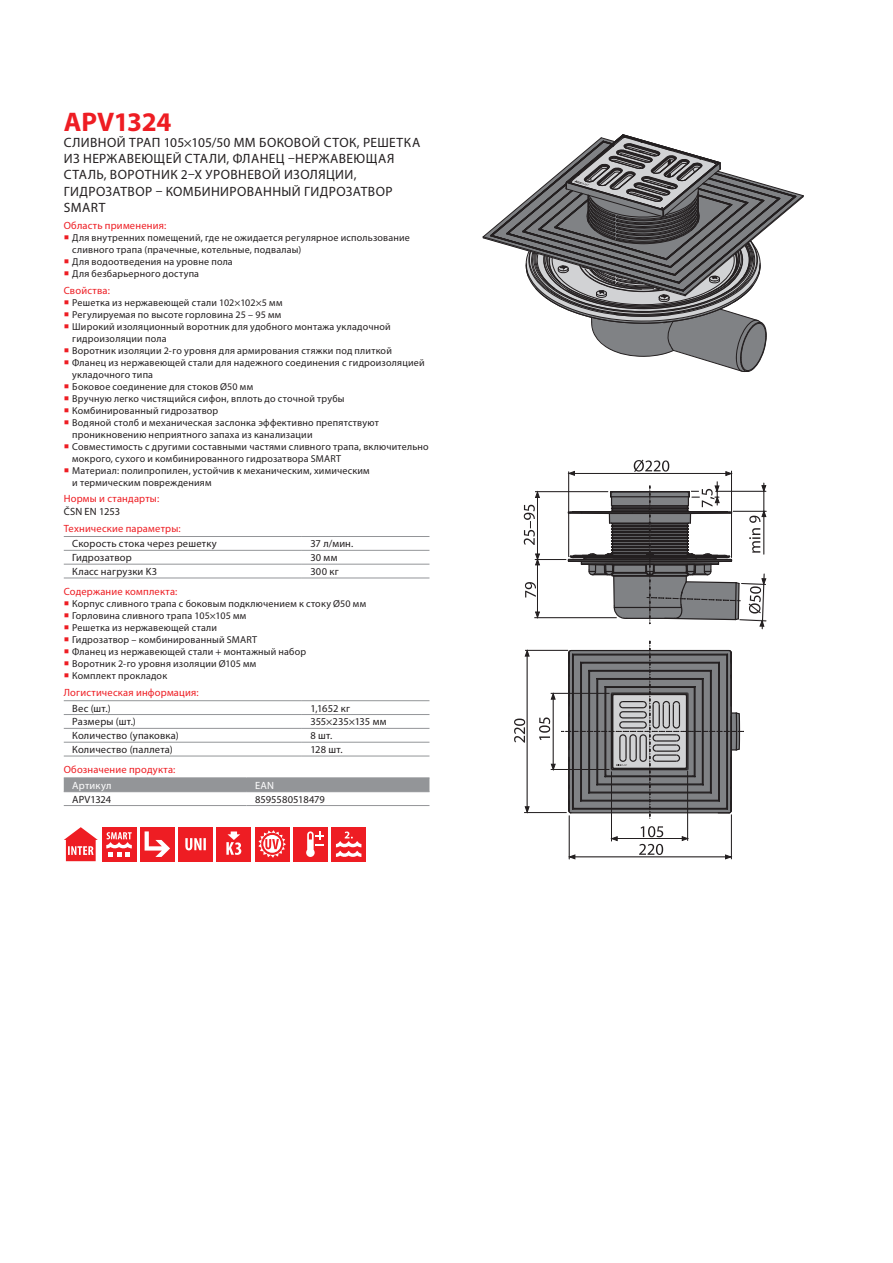
<style>
.page{position:relative;width:893px;height:1263px;background:#fff}
.page>*{position:absolute;margin:0;border:0;box-sizing:border-box;transform-origin:0 0}
.t1{font:700 27px "Myriad Pro";letter-spacing:-.01em;color:#ee1d23}
.t2{font:13.5px/16.2px "Myriad Pro";letter-spacing:.03em;color:#231f20}
.t3{font:10.5px "Myriad Pro";letter-spacing:.015em;color:#231f20}
.t4{font:10.5px "Myriad Pro";letter-spacing:.02em;color:#ee1d23}
.t5{font:10.5px "Myriad Pro";letter-spacing:-.005em;color:#231f20}
.t6{font:10.5px "Myriad Pro";letter-spacing:.015em;color:#fff}
.t7{font:10.05px/12px "Myriad Pro";letter-spacing:.02em;color:#231f20}
.s1{color:#ee1d23}
</style>
<div class="page">
<hr style="left:64px;top:536px;width:238px;height:1px;background:#939598">
<hr style="left:302px;top:536px;width:127px;height:1px;background:#939598">
<hr style="left:64px;top:550px;width:238px;height:1px;background:#939598">
<hr style="left:302px;top:550px;width:127px;height:1px;background:#939598">
<hr style="left:64px;top:564px;width:238px;height:1px;background:#939598">
<hr style="left:302px;top:564px;width:127px;height:1px;background:#939598">
<hr style="left:64px;top:578px;width:238px;height:1px;background:#939598">
<hr style="left:302px;top:578px;width:127px;height:1px;background:#939598">
<hr style="left:64px;top:700px;width:238px;height:1px;background:#939598">
<hr style="left:302px;top:700px;width:127px;height:1px;background:#939598">
<hr style="left:64px;top:714px;width:238px;height:1px;background:#939598">
<hr style="left:302px;top:714px;width:127px;height:1px;background:#939598">
<hr style="left:64px;top:728px;width:238px;height:1px;background:#939598">
<hr style="left:302px;top:728px;width:127px;height:1px;background:#939598">
<hr style="left:64px;top:742px;width:238px;height:1px;background:#939598">
<hr style="left:302px;top:742px;width:127px;height:1px;background:#939598">
<hr style="left:64px;top:756px;width:238px;height:1px;background:#939598">
<hr style="left:302px;top:756px;width:127px;height:1px;background:#939598">
<div style="left:64px;top:778px;width:365px;height:13px;background:#939598"></div>
<hr style="left:64px;top:777px;width:183px;height:1px;background:#939598">
<hr style="left:247px;top:777px;width:182px;height:1px;background:#939598">
<hr style="left:64px;top:791px;width:183px;height:1px;background:#939598">
<hr style="left:247px;top:791px;width:182px;height:1px;background:#939598">
<hr style="left:64px;top:805px;width:183px;height:1px;background:#939598">
<hr style="left:247px;top:805px;width:182px;height:1px;background:#939598">
<svg style="left:482px;top:134px;width:322px;height:238px"></svg>
<hr style="left:534px;top:617px;width:83px;height:1px;background:#231f20">
<hr style="left:537px;top:493px;width:1px;height:123px;background:#231f20">
<hr style="left:535px;top:491px;width:73px;height:1px;background:#231f20">
<hr style="left:535px;top:559px;width:31px;height:1px;background:#231f20">
<svg style="left:525px;top:582px;width:11px;height:15px"></svg>
<hr style="left:551px;top:769px;width:58px;height:1px;background:#231f20">
<hr style="left:551px;top:693px;width:58px;height:1px;background:#231f20">
<hr style="left:553px;top:697px;width:1px;height:70px;background:#231f20">
<hr style="left:611px;top:771px;width:1px;height:70px;background:#231f20">
<hr style="left:569px;top:815px;width:1px;height:44px;background:#231f20">
<hr style="left:524px;top:812px;width:43px;height:1px;background:#231f20">
<hr style="left:687px;top:771px;width:1px;height:70px;background:#231f20">
<hr style="left:731px;top:814px;width:1px;height:45px;background:#231f20">
<hr style="left:525px;top:650px;width:43px;height:1px;background:#231f20">
<hr style="left:613px;top:838px;width:74px;height:1px;background:#231f20">
<hr style="left:571px;top:856px;width:159px;height:1px;background:#231f20">
<hr style="left:527px;top:652px;width:1px;height:159px;background:#231f20">
<svg style="left:641px;top:826px;width:22px;height:11px"></svg>
<svg style="left:639px;top:844px;width:24px;height:11px"></svg>
<svg style="left:514px;top:718px;width:11px;height:25px"></svg>
<svg style="left:539px;top:717px;width:11px;height:23px"></svg>
<svg style="left:524px;top:505px;width:11px;height:40px"></svg>
<svg style="left:535px;top:491px;width:5px;height:7px"></svg>
<svg style="left:682px;top:836px;width:7px;height:5px"></svg>
<svg style="left:551px;top:693px;width:4px;height:8px"></svg>
<svg style="left:525px;top:650px;width:4px;height:8px"></svg>
<svg style="left:725px;top:854px;width:7px;height:5px"></svg>
<svg style="left:535px;top:554px;width:5px;height:12px"></svg>
<svg style="left:535px;top:612px;width:5px;height:6px"></svg>
<svg style="left:612px;top:836px;width:5px;height:5px"></svg>
<svg style="left:551px;top:764px;width:4px;height:7px"></svg>
<svg style="left:525px;top:806px;width:4px;height:7px"></svg>
<svg style="left:568px;top:854px;width:7px;height:5px"></svg>
<svg style="left:567px;top:460px;width:200px;height:169px"></svg>
<svg style="left:561px;top:641px;width:183px;height:178px"></svg>
<div style="left:140px;top:827px;width:34px;height:34px;background:#ee1d23"></div>
<svg style="left:145px;top:831px;width:25px;height:26px"></svg>
<div style="left:179px;top:827px;width:34px;height:34px;background:#ee1d23"></div>
<svg style="left:185px;top:838px;width:21px;height:12px"></svg>
<div style="left:217px;top:827px;width:34px;height:34px;background:#ee1d23"></div>
<svg style="left:226px;top:831px;width:15px;height:24px"></svg>
<div style="left:255px;top:827px;width:34px;height:34px;background:#ee1d23"></div>
<svg style="left:258px;top:830px;width:28px;height:28px"></svg>
<div style="left:293px;top:827px;width:34px;height:34px;background:#ee1d23"></div>
<svg style="left:306px;top:831px;width:18px;height:26px"></svg>
<svg style="left:64px;top:827px;width:34px;height:34px"></svg>
<div style="left:102px;top:827px;width:34px;height:34px;background:#ee1d23"></div>
<svg style="left:106px;top:832px;width:26px;height:25px"></svg>
<div style="left:332px;top:827px;width:34px;height:34px;background:#ee1d23"></div>
<svg style="left:336px;top:831px;width:25px;height:26px"></svg>
<h1 class="t1" style="left:64px;top:104px;width:109px">APV1324</h1>
<h2 class="t2" style="left:64px;top:134px;width:358px">СЛИВНОЙ ТРАП 105×105/50 ММ БОКОВОЙ СТОК, РЕШЕТКА ИЗ НЕРЖАВЕЮЩЕЙ СТАЛИ, ФЛАНЕЦ –НЕРЖАВЕЮЩАЯ СТАЛЬ, ВОРОТНИК 2–Х УРОВНЕВОЙ ИЗОЛЯЦИИ, ГИДРОЗАТВОР – КОМБИНИРОВАННЫЙ ГИДРОЗАТВОР SMART</h2>
<p class="t4" style="left:64px;top:219px;width:104px">Область применения:</p>
<p class="t7" style="left:72px;top:231px;width:339px;text-indent:-9px"><span class="s1">○</span> Для внутренних помещений, где не ожидается регулярное использование сливного трапа (прачечные, котельные, подвалаы)</p>
<p class="t7" style="left:64px;top:255px;width:171px"><span class="s1">○</span> Для водоотведения на уровне пола</p>
<p class="t7" style="left:64px;top:267px;width:137px"><span class="s1">○</span> Для безбарьерного доступа</p>
<p class="t4" style="left:64px;top:284px;width:48px">Свойства:</p>
<p class="t7" style="left:64px;top:296px;width:220px"><span class="s1">○</span> Решетка из нержавеющей стали 102×102×5 мм</p>
<p class="t7" style="left:64px;top:308px;width:219px"><span class="s1">○</span> Регулируемая по высоте горловина 25 – 95 мм</p>
<p class="t7" style="left:72px;top:320px;width:320px;text-indent:-9px"><span class="s1">○</span> Широкий изоляционный воротник для удобного монтажа укладочной гидроизоляции пола</p>
<p class="t7" style="left:64px;top:344px;width:330px"><span class="s1">○</span> Воротник изоляции 2-го уровня для армирования стяжки под плиткой</p>
<p class="t7" style="left:72px;top:356px;width:354px;text-indent:-9px"><span class="s1">○</span> Фланец из нержавеющей стали для надежного соединения с гидроизоляцией укладочного типа</p>
<p class="t7" style="left:64px;top:380px;width:191px"><span class="s1">○</span> Боковое соединение для стоков Ø50 мм</p>
<p class="t7" style="left:64px;top:392px;width:282px"><span class="s1">○</span> Вручную легко чистящийся сифон, вплоть до сточной трубы</p>
<p class="t7" style="left:64px;top:404px;width:156px"><span class="s1">○</span> Комбинированный гидрозатвор</p>
<p class="t7" style="left:72px;top:416px;width:308px;text-indent:-9px"><span class="s1">○</span> Водяной столб и механическая заслонка эффективно препятствуют проникновению неприятного запаха из канализации</p>
<p class="t7" style="left:72px;top:440px;width:358px;text-indent:-9px"><span class="s1">○</span> Совместимость с другими составными частями сливного трапа, включительно мокрого, сухого и комбинированного гидрозатвора SMART</p>
<p class="t7" style="left:72px;top:464px;width:299px;text-indent:-9px"><span class="s1">○</span> Материал: полипропилен, устойчив к механическим, химическим и термическим повреждениям</p>
<p class="t4" style="left:64px;top:492px;width:97px">Нормы и стандарты:</p>
<p class="t3" style="left:64px;top:505px;width:58px">ČSN EN 1253</p>
<p class="t4" style="left:64px;top:522px;width:118px">Технические параметры:</p>
<p class="t3" style="left:72px;top:537px;width:146px">Скорость стока через решетку</p>
<p class="t3" style="left:310px;top:537px;width:44px">37 л/мин.</p>
<p class="t3" style="left:72px;top:551px;width:61px">Гидрозатвор</p>
<p class="t3" style="left:310px;top:551px;width:28px">30 мм</p>
<p class="t3" style="left:72px;top:565px;width:86px">Класс нагрузки K3</p>
<p class="t3" style="left:310px;top:565px;width:30px">300 кг</p>
<p class="t4" style="left:64px;top:585px;width:115px">Содержание комплекта:</p>
<p class="t7" style="left:64px;top:598px;width:304px"><span class="s1">○</span> Корпус сливного трапа с боковым подключением к стоку Ø50 мм</p>
<p class="t7" style="left:64px;top:610px;width:184px"><span class="s1">○</span> Горловина сливного трапа 105×105 мм</p>
<p class="t7" style="left:64px;top:622px;width:155px"><span class="s1">○</span> Решетка из нержавеющей стали</p>
<p class="t7" style="left:64px;top:634px;width:195px"><span class="s1">○</span> Гидрозатвор – комбинированный SMART</p>
<p class="t7" style="left:64px;top:646px;width:244px"><span class="s1">○</span> Фланец из нержавеющей стали + монтажный набор</p>
<p class="t7" style="left:64px;top:658px;width:194px"><span class="s1">○</span> Воротник 2-го уровня изоляции Ø105 мм</p>
<p class="t7" style="left:64px;top:670px;width:105px"><span class="s1">○</span> Комплект прокладок</p>
<p class="t4" style="left:64px;top:686px;width:136px">Логистическая информация:</p>
<p class="t3" style="left:72px;top:701px;width:40px">Вес (шт.)</p>
<p class="t3" style="left:310px;top:701px;width:41px">1,1652 кг</p>
<p class="t3" style="left:72px;top:715px;width:65px">Размеры (шт.)</p>
<p class="t5" style="left:310px;top:715px;width:77px">355×235×135 мм</p>
<p class="t3" style="left:72px;top:729px;width:108px">Количество (упаковка)</p>
<p class="t3" style="left:310px;top:729px;width:23px">8 шт.</p>
<p class="t3" style="left:72px;top:743px;width:102px">Количество (паллета)</p>
<p class="t3" style="left:310px;top:743px;width:34px">128 шт.</p>
<p class="t4" style="left:64px;top:763px;width:113px">Обозначение продукта:</p>
<p class="t6" style="left:72px;top:779px;width:41px">Артикул</p>
<p class="t6" style="left:255px;top:779px;width:20px">EAN</p>
<p class="t5" style="left:72px;top:792px;width:41px">APV1324</p>
<p class="t3" style="left:255px;top:792px;width:71px">8595580518479</p>
</div>
